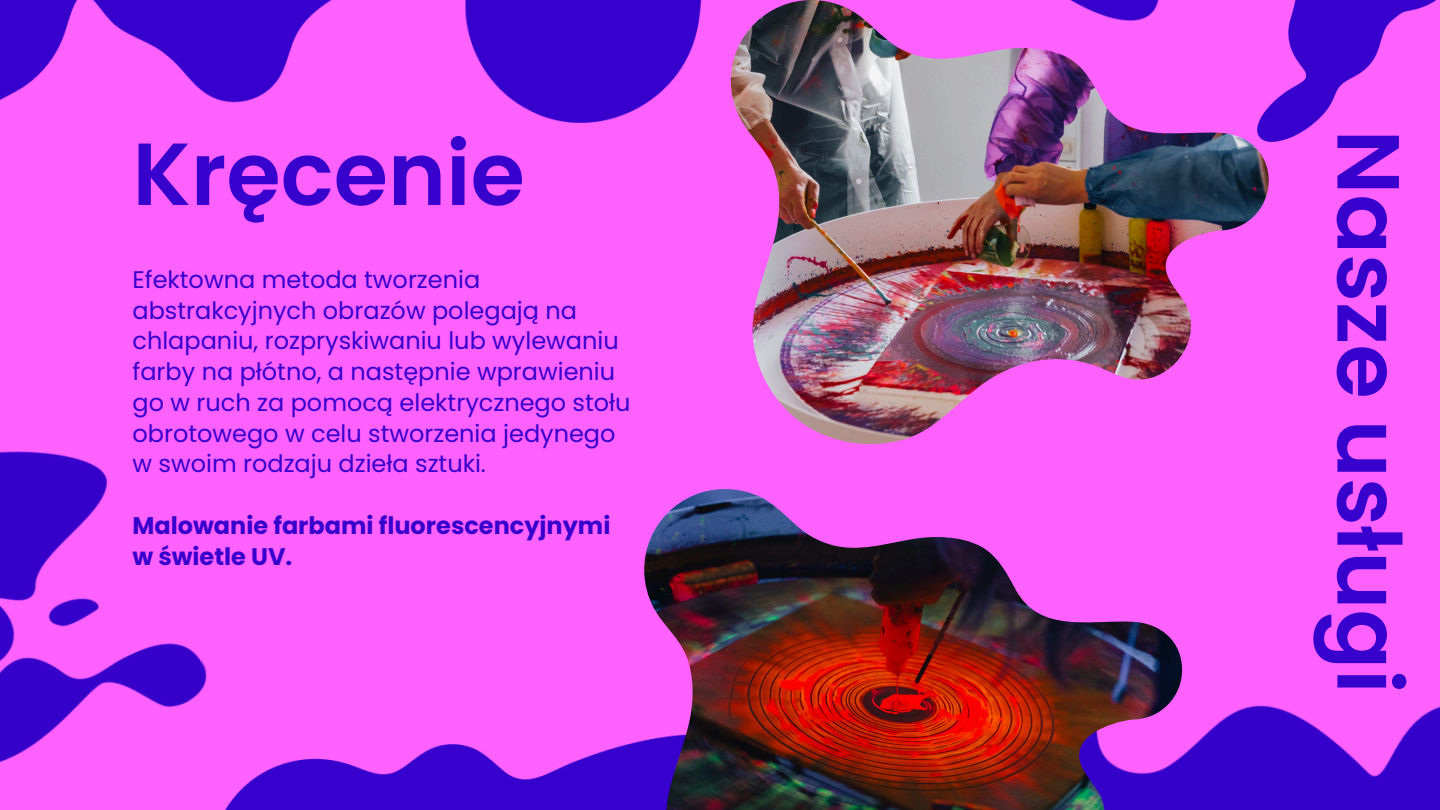
<style>
.page{position:relative;width:1440px;height:810px;background:#ff61ff}
.page>*{position:absolute;margin:0;border:0;box-sizing:border-box;transform-origin:0 0}
.t1{font:600 88px "Poppins";color:#3800cd}
.t2{font:24px/30.8px "Poppins";color:#3800cd}
.t3{font:700 24px/30.8px "Poppins";color:#3800cd}
</style>
<div class="page">
<img style="left:1269px;top:0;width:168px;height:141px">
<img style="left:742px;top:106px;width:527px;height:327px">
<img style="left:0;top:451px;width:207px;height:311px">
<img style="left:0;top:0;width:332px;height:103px">
<img style="left:820px;top:433px;width:620px;height:377px">
<img style="left:465px;top:0;width:694px;height:122px">
<img style="left:170px;top:734px;width:474px;height:76px">
<img style="left:644px;top:489px;width:538px;height:321px">
<p class="t1" style="left:132px;top:113px;width:394px">Kręcenie</p>
<p class="t2" style="left:132px;top:264px;width:500px">Efektowna metoda tworzenia abstrakcyjnych obrazów polegają na chlapaniu, rozpryskiwaniu lub wylewaniu farby na płótno, a następnie wprawieniu go w ruch za pomocą elektrycznego stołu obrotowego w celu stworzenia jedynego w swoim rodzaju dzieła sztuki.</p>
<p class="t3" style="left:132px;top:510px;width:479px">Malowanie farbami fluorescencyjnymi w świetle UV.</p>
<h2 class="t1" style="left:1430px;top:130px;width:565px;rotate:90deg">Nasze usługi</h2>
</div>
